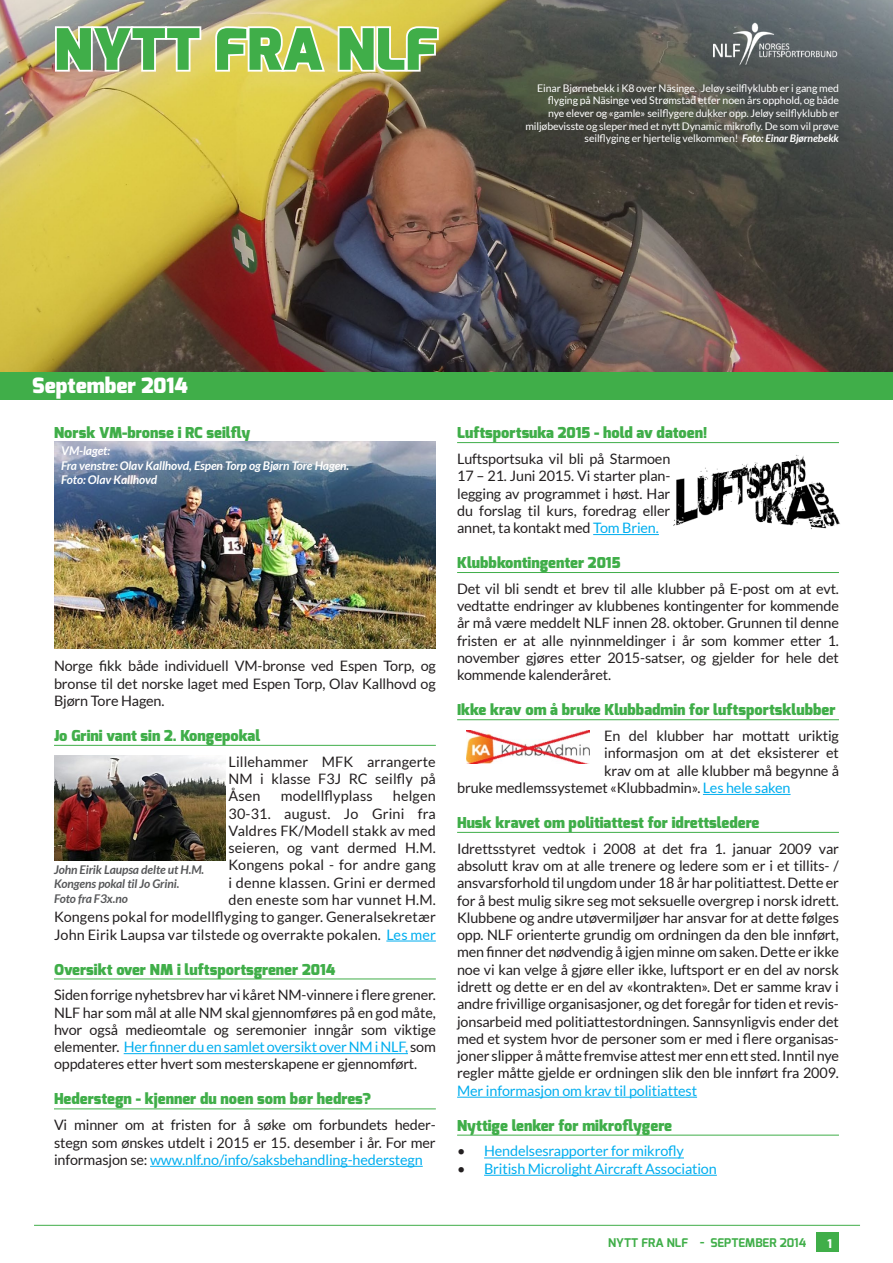
<style>
.page{position:relative;width:893px;height:1263px;background:#fff}
.page>*{position:absolute;margin:0;border:0;box-sizing:border-box;transform-origin:0 0}
.t1{font:900 56.85px "Exo";color:#40ae49}
.t2{font:900 21px "Exo";color:#fff}
.Overskrift_3{font:900 15px "Exo";color:#40ae49}
.Brødtekst{font:14.4px/17.2px "Lato";letter-spacing:-.01em;color:#231f20;text-align:justify}
.Brødtekst-2{font:14.4px/17.2px "Lato";letter-spacing:.01em;color:#231f20;text-align:right}
.t3{font:14.4px "Lato";letter-spacing:-.01em;color:#00aeef}
.Bildetekst{font:italic 700 12px/14.4px "Lato";letter-spacing:-.01em;color:#fff}
.Bildetekst-2{font:italic 700 12px/14.4px "Lato";letter-spacing:-.01em;color:#57585a}
.Bunntekst{font:700 12px "Exo";color:#40ae49}
.Bunntekst-2{font:800 12px "Exo";color:#fff}
.Brødtekst-3{font:10.5px/12.6px "Lato";letter-spacing:-.01em;color:#fff;text-align:right}
.s1{font-weight:700;font-style:italic}
.s2{color:#00aeef}
.s3{color:#231f20}
</style>
<div class="page">
<hr style="left:54px;top:745px;width:382px;height:1px;background:#40ae49">
<hr style="left:386px;top:941px;width:50px;height:1px;background:#00aeef">
<hr style="left:54px;top:979px;width:382px;height:1px;background:#40ae49">
<hr style="left:124px;top:1053px;width:284px;height:1px;background:#00aeef">
<hr style="left:54px;top:1109px;width:382px;height:1px;background:#40ae49">
<hr style="left:150px;top:1166px;width:273px;height:1px;background:#00aeef">
<hr style="left:457px;top:442px;width:382px;height:1px;background:#40ae49">
<hr style="left:593px;top:534px;width:66px;height:1px;background:#00aeef">
<hr style="left:457px;top:572px;width:382px;height:1px;background:#40ae49">
<hr style="left:457px;top:719px;width:382px;height:1px;background:#40ae49">
<hr style="left:703px;top:794px;width:87px;height:1px;background:#00aeef">
<hr style="left:457px;top:832px;width:382px;height:1px;background:#40ae49">
<hr style="left:457px;top:1097px;width:240px;height:1px;background:#00aeef">
<hr style="left:457px;top:1135px;width:382px;height:1px;background:#40ae49">
<hr style="left:484px;top:1157px;width:200px;height:1px;background:#00aeef">
<hr style="left:484px;top:1175px;width:233px;height:1px;background:#00aeef">
<img style="left:54px;top:756px;width:171px;height:104px">
<img style="left:0;top:0;width:893px;height:372px">
<img style="left:713px;top:22px;width:125px;height:48px">
<svg style="left:53px;top:24px;width:150px;height:49px"></svg>
<svg style="left:213px;top:24px;width:114px;height:50px"></svg>
<svg style="left:336px;top:24px;width:105px;height:49px"></svg>
<div style="left:817px;top:1232px;width:22px;height:19px;background:#40ae49"></div>
<div style="left:0;top:372px;width:893px;height:28px;background:#40ae49"></div>
<hr style="left:34px;top:1225px;width:826px;height:1px;background:#40ae49">
<img style="left:54px;top:442px;width:382px;height:206px">
<img style="left:673px;top:455px;width:167px;height:74px">
<img style="left:466px;top:730px;width:123px;height:34px">
<p class="t1" style="left:54px;top:13px;width:385px">NYTT FRA NLF</p>
<p class="Brødtekst-3" style="left:525px;top:82px;width:315px">Einar Bjørnebekk i K8 over Näsinge. Jeløy seilflyklubb er i gang med flyging på Näsinge ved Strømstad etter noen års opphold, og både<br>nye elever og «gamle» seilflygere dukker opp. Jeløy seilflyklubb er miljøbevisste og sleper med et nytt Dynamic mikrofly. De som vil prøve seilflyging er hjertelig velkommen! <span class="s1">Foto: Einar Bjørnebekk</span></p>
<p class="t2" style="left:32px;top:372px;width:157px">September 2014</p>
<p class="Overskrift_3" style="left:54px;top:423px;width:198px">Norsk VM-bronse i RC seilfly</p>
<p class="Bildetekst" style="left:61px;top:444px;width:290px">VM-laget:<br>Fra venstre: Olav Kallhovd, Espen Torp og Bjørn Tore Hagen.<br>Foto: Olav Kallhovd</p>
<p class="Brødtekst" style="left:54px;top:657px;width:383px">Norge fikk både individuell VM-bronse ved Espen Torp, og bronse til det norske laget med Espen Torp, Olav Kallhovd og Bjørn Tore Hagen.</p>
<p class="Overskrift_3" style="left:54px;top:726px;width:208px">Jo Grini vant sin 2. Kongepokal</p>
<p class="Brødtekst" style="left:229px;top:753px;width:209px">Lillehammer MFK arrangerte NM i klasse F3J RC seilfly på Åsen</p>
<p class="Brødtekst-2" style="left:54px;top:787px;width:383px">helgen<br>30-31. august. Jo Grini fra<br>Valdres FK/Modell stakk av med<br>seieren, og vant dermed H.M.<br>Kongens pokal - for andre gang<br>i denne klassen. Grini er dermed<br>den eneste som har vunnet H.M.<br>Kongens pokal for modellflyging to ganger. Generalsekretær John Eirik Laupsa var tilstede og overrakte pokalen. <span class="s2">Les mer</span></p>
<p class="Overskrift_3" style="left:54px;top:959px;width:283px">Oversikt over NM i luftsportsgrener 2014</p>
<p class="Brødtekst" style="left:54px;top:986px;width:383px">Siden forrige nyhetsbrev har vi kåret NM-vinnere i flere grener.<br>NLF har som mål at alle NM skal gjennomføres på en god måte, hvor også medieomtale og seremonier inngår som viktige elementer. <span class="s2">Her finner du en samlet oversikt over NM i NLF,</span> som oppdateres etter hvert som mesterskapene er gjennomført.</p>
<p class="Overskrift_3" style="left:54px;top:1089px;width:319px">Hederstegn - kjenner du noen som bør hedres?</p>
<p class="Brødtekst" style="left:54px;top:1116px;width:383px">Vi minner om at fristen for å søke om forbundets heder&shy;stegn som ønskes utdelt i 2015 er 15. desember i år. For mer informasjon se: <span class="s2">www.nlf.no/info/saksbehandling-hederstegn</span></p>
<p class="Brødtekst-2" style="left:281px;top:787px;width:93px">modellflyplass</p>
<p class="Bildetekst-2" style="left:54px;top:863px;width:152px">John Eirik Laupsa delte ut H.M.<br>Kongens pokal til Jo Grini.<br>Foto fra F3x.no</p>
<p class="Overskrift_3" style="left:457px;top:423px;width:252px">Luftsportsuka 2015 - hold av datoen!</p>
<p class="Brødtekst" style="left:457px;top:450px;width:215px">Luftsportsuka vil bli på Starmoen 17 – 21. Juni 2015. Vi starter plan&shy;legging av programmet i høst. Har du forslag til kurs, foredrag eller annet, ta kontakt med <span class="s2">Tom Brien.</span></p>
<p class="Overskrift_3" style="left:457px;top:553px;width:165px">Klubbkontingenter 2015</p>
<p class="Brødtekst" style="left:457px;top:580px;width:383px">Det vil bli sendt et brev til alle klubber på E-post om at evt. vedtatte endringer av klubbenes kontingenter for kommende år må være meddelt NLF innen 28. oktober. Grunnen til denne fristen er at alle nyinnmeldinger i år som kommer etter 1. november gjøres etter 2015-satser, og gjelder for hele det kommende kalenderåret.</p>
<p class="Overskrift_3" style="left:457px;top:700px;width:380px">Ikke krav om å bruke Klubbadmin for luftsportsklubber</p>
<p class="Brødtekst" style="left:604px;top:727px;width:236px">En del klubber har mottatt uriktig</p>
<p class="Brødtekst" style="left:604px;top:744px;width:236px">informasjon om at det eksisterer et</p>
<p class="Brødtekst" style="left:604px;top:762px;width:236px">krav om at alle klubber må begynne å</p>
<p class="Brødtekst" style="left:457px;top:779px;width:335px">bruke medlemssystemet «Klubbadmin». <span class="s2">Les hele saken</span></p>
<p class="Overskrift_3" style="left:457px;top:813px;width:304px">Husk kravet om politiattest for idrettsledere</p>
<p class="Brødtekst" style="left:457px;top:840px;width:383px">Idrettsstyret vedtok i 2008 at det fra 1. januar 2009 var absolutt krav om at alle trenere og ledere som er i et tillits- / ansvarsforhold til ungdom under 18 år har politiattest. Dette er for å best mulig sikre seg mot seksuelle overgrep i norsk idrett.<br>Klubbene og andre utøvermiljøer har ansvar for at dette følges opp. NLF orienterte grundig om ordningen da den ble innført, men finner det nødvendig å igjen minne om saken. Dette er ikke noe vi kan velge å gjøre eller ikke, luftsport er en del av norsk idrett og dette er en del av «kontrakten». Det er samme krav i andre frivillige organisasjoner, og det foregår for tiden et revis&shy;jonsarbeid med politiattestordningen. Sannsynligvis ender det med et system hvor de personer som er med i flere organisas&shy;joner slipper å måtte fremvise attest mer enn ett sted. Inntil nye regler måtte gjelde er ordningen slik den ble innført fra 2009.<br><span class="s2">Mer informasjon om krav til politiattest</span></p>
<p class="Overskrift_3" style="left:457px;top:1116px;width:216px">Nyttige lenker for mikroflygere</p>
<p class="t3" style="left:457px;top:1143px;width:228px"><span class="s3">•</span> Hendelsesrapporter for mikrofly</p>
<p class="t3" style="left:457px;top:1160px;width:261px"><span class="s3">•</span> British Microlight Aircraft Association</p>
<p class="Bunntekst" style="left:608px;top:1235px;width:200px">NYTT FRA NLF - SEPTEMBER 2014</p>
<p class="Bunntekst-2" style="left:827px;top:1236px;width:6px">1</p>
</div>
